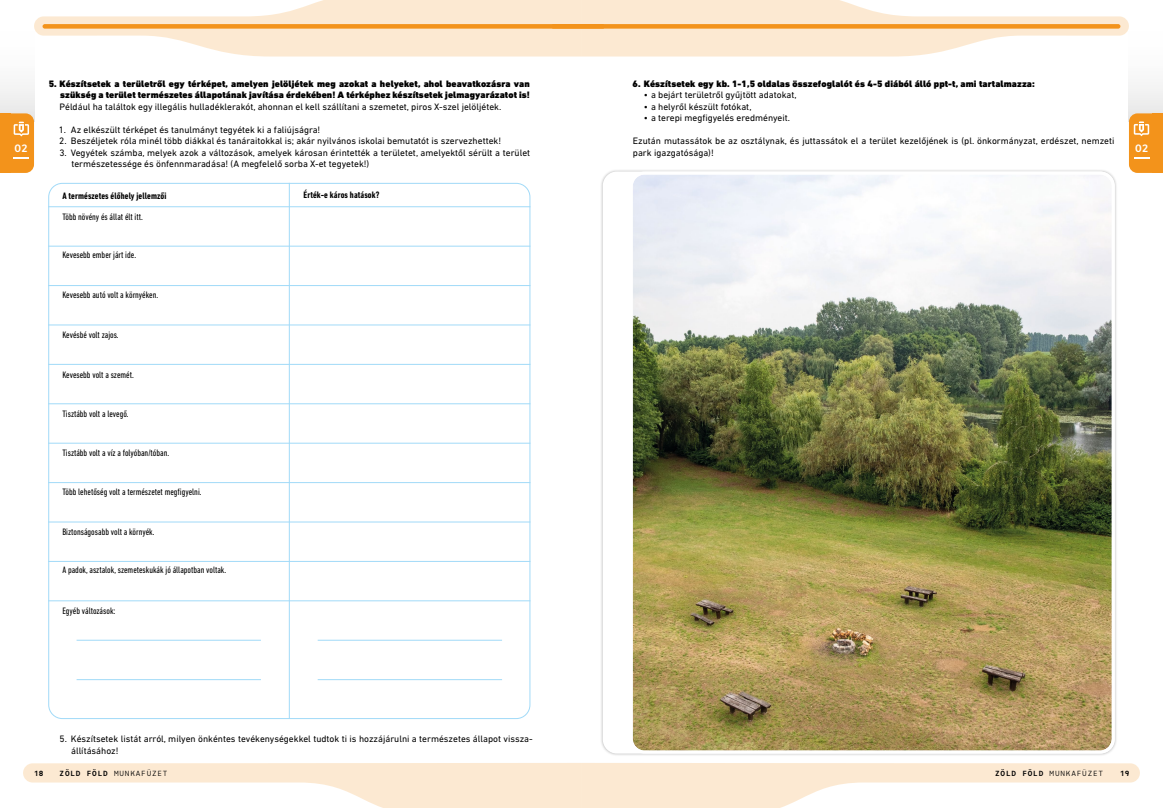
<style>
.page{position:relative;width:1163px;height:808px;background:#fff}
.page>*{position:absolute;margin:0;border:0;box-sizing:border-box;transform-origin:0 0}
.t1{font:700 11.5px "Heimat Mono";color:#fff}
.t2{font:9.5px/11.5px "DIN Next LT Pro";color:#000}
.t3{font:condensed 9.5px "DIN Next LT Pro";color:#000}
.t4{font:900 9.5px/11.5px "DIN Next LT Pro";letter-spacing:.01em;color:#000;text-align:right}
.t5{font:700 condensed 9.5px "DIN Next LT Pro";letter-spacing:.01em;color:#000}
.t6{font:8px "Heimat Mono";letter-spacing:.1em;color:#000}
.t7{font:700 8px "Heimat Mono";color:#000}
.s1{font-weight:700}
</style>
<div class="page">
<svg style="left:23px;top:763px;width:1116px;height:45px"></svg>
<div style="left:1128px;top:28px;width:34px;height:94px;background:linear-gradient(to right,#f7f7f7,#f7f7f7)"></div>
<div style="left:0;top:28px;width:34px;height:94px;background:linear-gradient(to right,#f7f7f7,#f7f7f7)"></div>
<svg style="left:34px;top:0;width:1094px;height:57px"></svg>
<svg style="left:1128px;top:113px;width:34px;height:60px;background:#f39e34"></svg>
<svg style="left:0;top:113px;width:34px;height:60px;background:#f39b2d"></svg>
<div style="left:599px;top:169px;width:518px;height:587px;background:#000;opacity:.3"></div>
<div style="left:602px;top:171px;width:512px;height:582px;background:#fff;border-radius:14px"></div>
<img style="left:633px;top:174px;width:478px;height:576px">
<div style="left:629px;top:171px;width:485px;height:582px;border:3px solid #fff;border-radius:14px"></div>
<hr style="left:48px;top:206px;width:482px;height:1px;background:#a1daf8">
<hr style="left:48px;top:246px;width:482px;height:1px;background:#a1daf8">
<hr style="left:48px;top:285px;width:482px;height:1px;background:#a1daf8">
<hr style="left:48px;top:324px;width:482px;height:1px;background:#a1daf8">
<hr style="left:48px;top:364px;width:482px;height:1px;background:#a1daf8">
<hr style="left:48px;top:403px;width:482px;height:1px;background:#a1daf8">
<hr style="left:48px;top:443px;width:482px;height:1px;background:#a1daf8">
<hr style="left:48px;top:482px;width:482px;height:1px;background:#a1daf8">
<hr style="left:48px;top:521px;width:482px;height:1px;background:#a1daf8">
<hr style="left:48px;top:561px;width:482px;height:1px;background:#a1daf8">
<hr style="left:48px;top:600px;width:482px;height:1px;background:#a1daf8">
<hr style="left:317px;top:640px;width:185px;height:1px;background:#a1daf8">
<hr style="left:317px;top:679px;width:185px;height:1px;background:#a1daf8">
<hr style="left:289px;top:183px;width:1px;height:536px;background:#a1daf8">
<hr style="left:77px;top:640px;width:184px;height:1px;background:#a1daf8">
<hr style="left:77px;top:679px;width:184px;height:1px;background:#a1daf8">
<p class="t4" style="left:49px;top:78px;width:482px">5. Készítsetek a területről egy térképet, amelyen jelöljétek meg azokat a helyeket, ahol beavatkozásra van szükség a terület természetes állapotának javítása érdekében! A térképhez készítsetek jelmagyarázatot is!</p>
<p class="t2" style="left:60px;top:100px;width:443px">Például ha találtok egy illegális hulladéklerakót, ahonnan el kell szállítani a szemetet, piros X-szel jelöljétek.</p>
<p class="t2" style="left:59px;top:123px;width:263px">1. Az elkészült térképet és tanulmányt tegyétek ki a faliújságra!</p>
<p class="t2" style="left:59px;top:135px;width:443px">2. Beszéljetek róla minél több diákkal és tanáraitokkal is; akár nyilvános iskolai bemutatót is szervezhettek!</p>
<p class="t2" style="left:71px;top:146px;width:460px;text-indent:-12px">3. Vegyétek számba, melyek azok a változások, amelyek károsan érintették a területet, amelyektől sérült a terület természetessége és önfennmaradása! (A megfelelő sorba X-et tegyetek!)</p>
<p class="t4" style="left:632px;top:78px;width:403px">6. Készítsetek egy kb. 1-1,5 oldalas összefoglalót és 4-5 diából álló ppt-t, ami tartalmazza:</p>
<p class="t2" style="left:643px;top:89px;width:154px">• a bejárt területről gyűjtött adatokat,</p>
<p class="t2" style="left:643px;top:100px;width:109px">• a helyről készült fotókat,</p>
<p class="t2" style="left:643px;top:112px;width:148px">• a terepi megfigyelés eredményeit.</p>
<p class="t2" style="left:632px;top:135px;width:483px">Ezután mutassátok be az osztálynak, és juttassátok el a terület kezelőjének is (pl. önkormányzat, erdészet, nemzeti park igazgatósága)!</p>
<p class="t1" style="left:15px;top:141px;width:15px">02</p>
<p class="t1" style="left:1134px;top:141px;width:15px">02</p>
<p class="t5" style="left:62px;top:190px;width:105px">A természetes élőhely jellemzői</p>
<p class="t3" style="left:62px;top:211px;width:82px">Több növény és állat élt itt.</p>
<p class="t3" style="left:62px;top:250px;width:75px">Kevesebb ember járt ide.</p>
<p class="t3" style="left:62px;top:290px;width:97px">Kevesebb autó volt a környéken.</p>
<p class="t3" style="left:62px;top:329px;width:58px">Kevésbé volt zajos.</p>
<p class="t3" style="left:62px;top:369px;width:73px">Kevesebb volt a szemét.</p>
<p class="t3" style="left:62px;top:408px;width:68px">Tisztább volt a levegő.</p>
<p class="t3" style="left:62px;top:448px;width:108px">Tisztább volt a víz a folyóban/tóban.</p>
<p class="t3" style="left:62px;top:486px;width:141px">Több lehetőség volt a természetet megfigyelni.</p>
<p class="t3" style="left:62px;top:526px;width:94px">Biztonságosabb volt a környék.</p>
<p class="t3" style="left:62px;top:565px;width:165px">A padok, asztalok, szemeteskukák jó állapotban voltak.</p>
<p class="t3" style="left:62px;top:605px;width:55px">Egyéb változások:</p>
<p class="t5" style="left:303px;top:190px;width:78px">Érték-e káros hatások?</p>
<p class="t2" style="left:71px;top:733px;width:463px;text-indent:-11px">5. Készítsetek listát arról, milyen önkéntes tevékenységekkel tudtok ti is hozzájárulni a természetes állapot vissza&shy;állításához!</p>
<p class="t7" style="left:34px;top:768px;width:11px">18</p>
<p class="t6" style="left:60px;top:768px;width:109px"><span class="s1">ZÖLD FÖLD</span> MUNKAFÜZET</p>
<p class="t6" style="left:994px;top:768px;width:109px"><span class="s1">ZÖLD FÖLD</span> MUNKAFÜZET</p>
<p class="t7" style="left:1119px;top:768px;width:11px">19</p>
</div>
